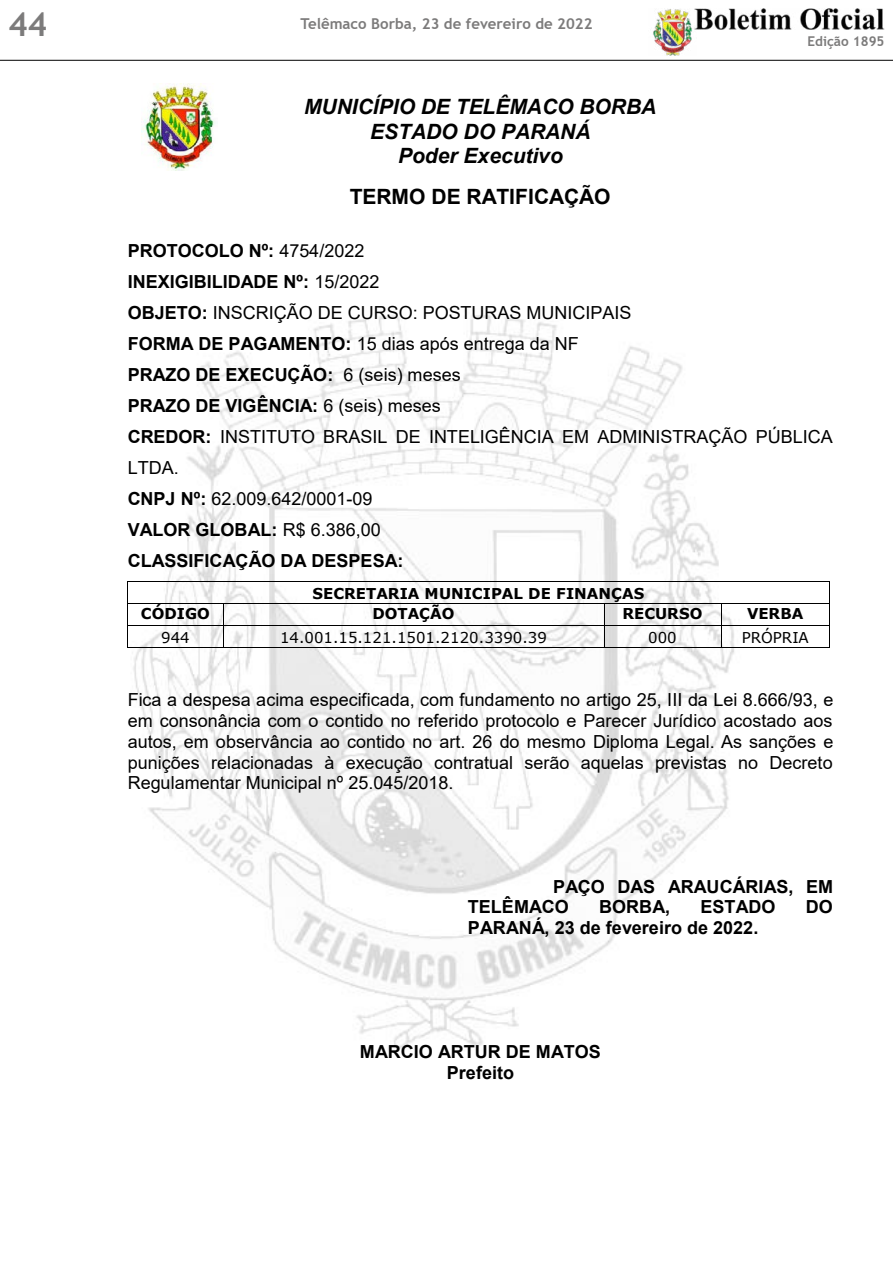
<style>
.page{position:relative;width:893px;height:1263px;background:#fff}
.page>*{position:absolute;margin:0;border:0;box-sizing:border-box;transform-origin:0 0}
.t1{font:700 33px "Trebuchet MS";color:#7c7b7b}
.t2{font:italic 700 21px/24.3px "Arial";letter-spacing:-.005em;color:#000;text-align:center}
.t3{font:700 21px "Arial";letter-spacing:-.005em;color:#000}
.t4{font:18px/31px "Arial";color:#000}
.t5{font:700 18px/20.7px "Arial";color:#000}
.t6{font:700 15px "Verdana";color:#000}
.t7{font:15px "Verdana";color:#000}
.t8{font:700 15px "Trebuchet MS";color:#7c7b7b}
.t9{font:700 13.5px "Trebuchet MS";color:#7c7b7b}
.s1{font-weight:700}
</style>
<div class="page">
<img style="left:653px;top:9px;width:43px;height:47px">
<img style="left:693px;top:8px;width:191px;height:21px">
<hr style="left:0;top:60px;width:893px;height:1px;background:#000">
<img style="left:133px;top:315px;width:601px;height:734px">
<img style="left:142px;top:83px;width:73px;height:87px">
<hr style="left:128px;top:581px;width:701px;height:1px;background:#000">
<hr style="left:128px;top:603px;width:95px;height:1px;background:#000">
<hr style="left:224px;top:603px;width:380px;height:1px;background:#000">
<hr style="left:604px;top:603px;width:117px;height:1px;background:#000">
<hr style="left:721px;top:603px;width:108px;height:1px;background:#000">
<hr style="left:128px;top:625px;width:95px;height:1px;background:#000">
<hr style="left:224px;top:625px;width:380px;height:1px;background:#000">
<hr style="left:604px;top:625px;width:117px;height:1px;background:#000">
<hr style="left:721px;top:625px;width:108px;height:1px;background:#000">
<svg style="left:127px;top:581px;width:1px;height:67px"></svg>
<hr style="left:128px;top:647px;width:95px;height:1px;background:#000">
<svg style="left:223px;top:603px;width:1px;height:45px"></svg>
<hr style="left:224px;top:647px;width:380px;height:1px;background:#000">
<svg style="left:604px;top:604px;width:1px;height:43px"></svg>
<hr style="left:604px;top:647px;width:117px;height:1px;background:#000">
<svg style="left:721px;top:604px;width:1px;height:43px"></svg>
<hr style="left:721px;top:647px;width:108px;height:1px;background:#000">
<svg style="left:829px;top:581px;width:1px;height:67px"></svg>
<h1 class="t1" style="left:9px;top:3px;width:40px">44</h1>
<p class="t8" style="left:301px;top:14px;width:293px">Telêmaco Borba, 23 de fevereiro de 2022</p>
<p class="t9" style="left:807px;top:33px;width:79px">Edição 1895</p>
<p class="t2" style="left:304px;top:95px;width:354px">MUNICÍPIO DE TELÊMACO BORBA<br>ESTADO DO PARANÁ<br>Poder Executivo</p>
<p class="t3" style="left:350px;top:182px;width:263px">TERMO DE RATIFICAÇÃO</p>
<p class="t4" style="left:128px;top:235px;width:707px"><span class="s1">PROTOCOLO Nº:</span> 4754/2022<br><span class="s1">INEXIGIBILIDADE Nº:</span> 15/2022<br><span class="s1">OBJETO:</span> INSCRIÇÃO DE CURSO: POSTURAS MUNICIPAIS<br><span class="s1">FORMA DE PAGAMENTO:</span> 15 dias após entrega da NF<br><span class="s1">PRAZO DE EXECUÇÃO:</span> 6 (seis) meses<br><span class="s1">PRAZO DE VIGÊNCIA:</span> 6 (seis) meses<br><span class="s1">CREDOR:</span> INSTITUTO BRASIL DE INTELIGÊNCIA EM ADMINISTRAÇÃO PÚBLICA LTDA.<br><span class="s1">CNPJ Nº:</span> 62.009.642/0001-09<br><span class="s1">VALOR GLOBAL:</span> R$ 6.386,00<br><span class="s1">CLASSIFICAÇÃO DA DESPESA:</span></p>
<p class="t6" style="left:313px;top:582px;width:333px">SECRETARIA MUNICIPAL DE FINANÇAS</p>
<p class="t6" style="left:141px;top:603px;width:70px">CÓDIGO</p>
<p class="t6" style="left:372px;top:603px;width:84px">DOTAÇÃO</p>
<p class="t6" style="left:622px;top:603px;width:81px">RECURSO</p>
<p class="t6" style="left:747px;top:603px;width:58px">VERBA</p>
<p class="t7" style="left:161px;top:627px;width:30px">944</p>
<p class="t7" style="left:280px;top:627px;width:268px">14.001.15.121.1501.2120.3390.39</p>
<p class="t7" style="left:648px;top:627px;width:30px">000</p>
<p class="t7" style="left:742px;top:627px;width:69px">PRÓPRIA</p>
<p class="t4" style="left:128px;top:690px;width:707px;line-height:20.7px;text-align:justify">Fica a despesa acima especificada, com fundamento no artigo 25, III da Lei 8.666/93, e em consonância com o contido no referido protocolo e Parecer Jurídico acostado aos autos, em observância ao contido no art. 26 do mesmo Diploma Legal. As sanções e punições relacionadas à execução contratual serão aquelas previstas no Decreto Regulamentar Municipal nº 25.045/2018.</p>
<p class="t5" style="left:468px;top:876px;width:367px;text-indent:85px">PAÇO DAS ARAUCÁRIAS, EM<br>TELÊMACO</p>
<p class="t5" style="left:599px;top:897px;width:72px">BORBA,</p>
<p class="t5" style="left:700px;top:897px;width:77px">ESTADO</p>
<p class="t5" style="left:806px;top:897px;width:29px">DO</p>
<p class="t5" style="left:468px;top:918px;width:292px">PARANÁ, 23 de fevereiro de 2022.</p>
<p class="t5" style="left:360px;top:1042px;width:242px;text-align:center">MARCIO ARTUR DE MATOS<br>Prefeito</p>
</div>
